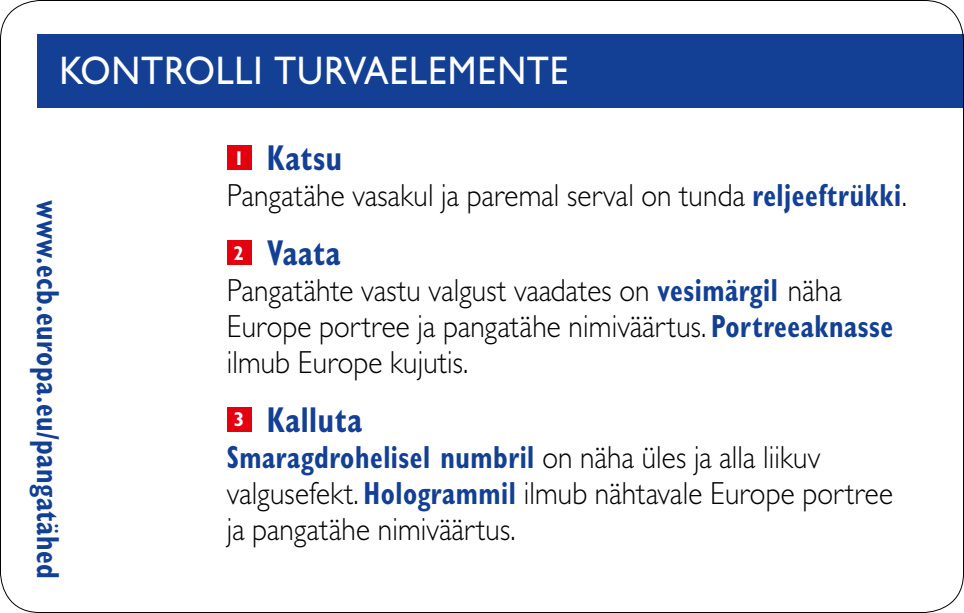
<style>
.page{position:relative;width:964px;height:613px;background:#fff}
.page>*{position:absolute;margin:0;border:0;box-sizing:border-box;transform-origin:0 0}
.t1{font:500 40px "Gill Sans MT Pro";letter-spacing:.02em;color:#fff;scale:.92 1}
.t2{font:700 condensed 36px "Gill Sans MT Pro";letter-spacing:.02em;color:#134094;scale:.85 1}
.t3{font:300 32px/36px "Gill Sans MT Pro";letter-spacing:.005em;color:#000;scale:.92 1}
.t4{font:700 condensed 32px "Gill Sans MT Pro";letter-spacing:.02em;color:#134094;scale:.85 1}
.s1{font-weight:700;font-stretch:condensed;color:#134094}
</style>
<div class="page">
<div style="left:37px;top:34px;width:927px;height:74px;background:#134094"></div>
<div style="left:227px;top:145px;width:24px;height:25px;background:#e3000f"></div>
<div style="left:227px;top:240px;width:24px;height:25px;background:#e3000f"></div>
<div style="left:227px;top:407px;width:24px;height:25px;background:#e3000f"></div>
<p class="t1" style="left:59px;top:47px;width:555px">KONTROLLI TURVAELEMENTE</p>
<p class="t4" style="left:67px;top:199px;width:447px;rotate:90deg">www.ecb.europa.eu/pangatähed</p>
<p class="t2" style="left:234px;top:137px;width:129px"><sup>1</sup> Katsu</p>
<p class="t3" style="left:227px;top:177px;width:741px">Pangatähe vasakul ja paremal serval on tunda <span class="s1">reljeeftrükki</span>.</p>
<p class="t2" style="left:234px;top:231px;width:127px"><sup>2</sup> Vaata</p>
<p class="t3" style="left:227px;top:272px;width:726px">Pangatähte vastu valgust vaadates on <span class="s1">vesimärgil</span> näha<br>Europe portree ja pangatähe nimiväärtus. <span class="s1">Portreeaknasse </span>ilmub Europe kujutis.</p>
<p class="t2" style="left:234px;top:398px;width:152px"><sup>3</sup> Kalluta</p>
<p class="t3" style="left:227px;top:438px;width:726px"><span class="s1">Smaragdrohelisel numbril</span> on näha üles ja alla liikuv valgusefekt. <span class="s1">Hologrammil</span> ilmub nähtavale Europe portree ja pangatähe nimiväärtus.</p>
</div>
